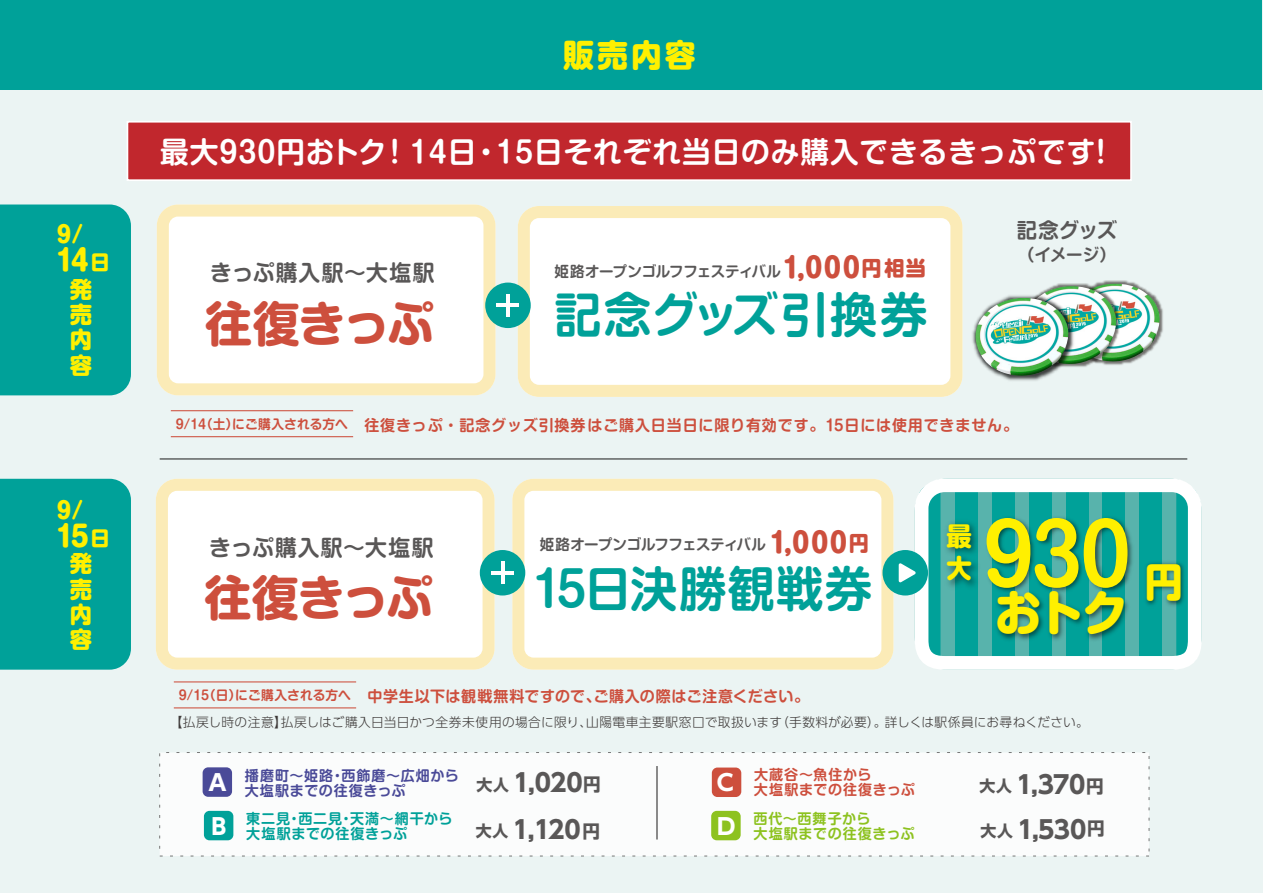
<style>
.page{position:relative;width:1263px;height:893px;background:#fff}
.page>*{position:absolute;margin:0;border:0;box-sizing:border-box;transform-origin:0 0}
.t1{font:700 82.05px "Shin M Go Pro De";color:#fff000}
.t2{font:700 48px "Shin M Go Pro";letter-spacing:-.035em;color:#cd4f3d}
.t3{font:700 48px "Shin M Go Pro De";letter-spacing:.05em;color:#00a199}
.t4{font:700 48px "Shin M Go Pro De";letter-spacing:.03em;color:#00a199}
.t5{font:800 48px "Shin M Go Pro";color:#fff000}
.t6{font:800 31.5px "Shin M Go Pro";color:#fff000}
.t7{font:700 29.25px "Shin M Go Pro De";letter-spacing:.03em;color:#fff}
.t8{font:800 28.5px "Shin M Go Pro";color:#fff000}
.t9{font:800 27.45px "Shin M Go Pro";letter-spacing:.055em;color:#cd4f3d}
.t10{font:800 25.95px/32.7px "Shin M Go Pro";color:#fff000}
.t11{font:700 24.75px/46.5px "UD Shin Go Pro";letter-spacing:-.025em;color:#595757}
.t12{font:800 22.8px/25.3px "Shin M Go Pro";color:#fff000;text-align:justify}
.t13{font:700 22.2px "Shin M Go Pro De";letter-spacing:.055em;color:#595757}
.t14{font:700 20.7px "Shin M Go Pro De";letter-spacing:-.02em;color:#595757}
.t15{font:700 16.8px "Shin M Go Pro De";color:#595757}
.t16{font:700 15.3px "Shin M Go Pro De";letter-spacing:.035em;color:#cd4f3d}
.t17{font:700 15.3px "Shin M Go Pro De";letter-spacing:.055em;color:#cd4f3d}
.t18{font:700 14.85px "Shin M Go Pro De";letter-spacing:-.025em;color:#595757}
.t19{font:700 14.4px/15px "Shin M Go Pro De";letter-spacing:.065em;color:#4a4a98}
.t20{font:700 14.4px/15px "Shin M Go Pro De";letter-spacing:.06em;color:#00a199}
.t21{font:700 14.4px/15px "Shin M Go Pro De";letter-spacing:.05em;color:#cd4f3d;text-align:center}
.t22{font:700 14.4px/15px "Shin M Go Pro De";letter-spacing:.045em;color:#8dc21f;text-align:center}
.t23{font:700 12.9px "Shin M Go Pro De";letter-spacing:.005em;color:#cd4f3d}
.t24{font:300 12.75px "UD Shin Go Pro";letter-spacing:.025em;color:#3e3a39}
.s1{font-size:20.25px}
.s2{font-size:20.55px}
.s3{font-size:12.9px}
.s4{font-size:15.9px}
.s5{font-size:17.7px}
</style>
<div class="page">
<div style="left:1px;top:0;width:1262px;height:893px;background:#ebf4f3"></div>
<div style="left:0;top:204px;width:131px;height:191px;background:#00a199"></div>
<div style="left:0;top:479px;width:131px;height:191px;background:#00a199"></div>
<svg style="left:927px;top:478px;width:274px;height:192px;background:#7eccc7"></svg>
<img style="left:979px;top:510px;width:159px;height:100px">
<img style="left:1140px;top:558px;width:54px;height:55px">
<img style="left:940px;top:516px;width:45px;height:81px">
<img style="left:989px;top:584px;width:150px;height:66px">
<svg style="left:157px;top:204px;width:338px;height:191px;background:#fefbf2"></svg>
<svg style="left:518px;top:206px;width:444px;height:191px;background:#fefbf3"></svg>
<img style="left:1064px;top:281px;width:99px;height:84px">
<img style="left:1121px;top:284px;width:41px;height:78px">
<img style="left:1052px;top:284px;width:69px;height:83px">
<img style="left:1038px;top:286px;width:80px;height:79px">
<img style="left:972px;top:294px;width:103px;height:87px">
<img style="left:975px;top:298px;width:96px;height:78px">
<div style="left:485px;top:283px;width:46px;height:45px;background:#00a199;border-radius:50%"></div>
<hr style="left:497px;top:303px;width:22px;height:4px;background:#fff">
<hr style="left:506px;top:294px;width:4px;height:22px;background:#fff">
<svg style="left:156px;top:479px;width:339px;height:191px;background:#fefbf2"></svg>
<svg style="left:512px;top:479px;width:381px;height:191px;background:#fefbf2"></svg>
<div style="left:480px;top:550px;width:45px;height:45px;background:#00a199;border-radius:50%"></div>
<hr style="left:491px;top:571px;width:23px;height:4px;background:#fff">
<hr style="left:501px;top:562px;width:3px;height:22px;background:#fff">
<hr style="left:174px;top:707px;width:182px;height:1px;background:#cd4f3d">
<hr style="left:174px;top:681px;width:182px;height:1px;background:#cd4f3d">
<hr style="left:171px;top:436px;width:182px;height:1px;background:#cd4f3d">
<hr style="left:171px;top:410px;width:182px;height:1px;background:#cd4f3d">
<div style="left:0;top:0;width:1262px;height:89px;background:#00a199"></div>
<div style="left:882px;top:550px;width:46px;height:45px;background:#00a199;border-radius:50%"></div>
<svg style="left:899px;top:485px;width:41px;height:180px"></svg>
<hr style="left:160px;top:459px;width:1027px;height:1px;background:#1a1a1a">
<div style="left:127px;top:121px;width:1005px;height:60px;background:#c1272d;border:2px solid #fff"></div>
<div style="left:159px;top:752px;width:990px;height:104px;background:#fff"></div>
<div style="left:203px;top:767px;width:29px;height:30px;background:#4a4a98;border-radius:6px"></div>
<div style="left:204px;top:811px;width:29px;height:29px;background:#00a199;border-radius:6px"></div>
<div style="left:712px;top:767px;width:29px;height:30px;background:#cd4f3d;border-radius:6px"></div>
<div style="left:711px;top:811px;width:30px;height:29px;background:#8dc21f;border-radius:6px"></div>
<hr style="left:657px;top:766px;width:1px;height:73px;background:#1a1a1a">
<h3 class="t12" style="left:57px;top:219px;width:28px">9/</h3>
<h3 class="t8" style="left:56px;top:237px;width:56px">14<span class="s1">日</span></h3>
<h3 class="t12" style="left:70px;top:273px;width:24px">発売内容</h3>
<h3 class="t12" style="left:57px;top:495px;width:28px">9/</h3>
<h3 class="t8" style="left:56px;top:513px;width:56px">15<span class="s1">日</span></h3>
<h3 class="t12" style="left:70px;top:548px;width:24px">発売内容</h3>
<h3 class="t6" style="left:563px;top:29px;width:134px">販売内容</h3>
<h3 class="t7" style="left:160px;top:128px;width:956px">最大930円おトク！14日・15日それぞれ当日のみ購入できるきっぷです！</h3>
<h3 class="t13" style="left:210px;top:255px;width:226px">きっぷ購入駅～大塩駅</h3>
<h2 class="t2" style="left:205px;top:284px;width:230px">往復きっぷ</h2>
<h3 class="t9" style="left:782px;top:245px;width:145px">1,000<span class="s2">円相当</span></h3>
<h2 class="t3" style="left:554px;top:276px;width:374px">記念グッズ引換券</h2>
<p class="t18" style="left:554px;top:260px;width:228px">姫路オープンゴルフフェスティバル</p>
<h3 class="t14" style="left:1017px;top:213px;width:102px">記念グッズ</h3>
<h3 class="t15" style="left:1018px;top:241px;width:100px">（イメージ）</h3>
<p class="t23" style="left:176px;top:414px;width:174px">9/14（土）にご購入される方へ</p>
<p class="t17" style="left:364px;top:413px;width:655px">往復きっぷ・記念グッズ引換券はご購入日当日に限り有効です。15日には使用できません。</p>
<h3 class="t13" style="left:209px;top:529px;width:226px">きっぷ購入駅～大塩駅</h3>
<h2 class="t2" style="left:204px;top:559px;width:230px">往復きっぷ</h2>
<h3 class="t9" style="left:769px;top:520px;width:101px">1,000<span class="s2">円</span></h3>
<p class="t18" style="left:540px;top:532px;width:228px">姫路オープンゴルフフェスティバル</p>
<h2 class="t4" style="left:532px;top:550px;width:341px">15日決勝観戦券</h2>
<h3 class="t10" style="left:946px;top:516px;width:27px">最大</h3>
<h1 class="t1" style="left:983px;top:488px;width:201px">930 <sub>円</sub></h1>
<h2 class="t5" style="left:994px;top:574px;width:135px">おトク</h2>
<p class="t16" style="left:179px;top:684px;width:632px"><span class="s3">9/15（日）にご購入される方へ</span> 中学生以下は観戦無料ですので、ご購入の際はご注意ください。</p>
<p class="t24" style="left:170px;top:712px;width:920px">【払戻し時の注意】払戻しはご購入日当日かつ全券未使用の場合に限り、山陽電車主要駅窓口で取扱います（手数料が必要）。詳しくは駅係員にお尋ねください。</p>
<p class="t19" style="left:209px;top:766px;width:252px;text-indent:36px">播磨町～姫路・西飾磨～広畑から<br><sup>A</sup> 大塩駅までの往復きっぷ</p>
<p class="t20" style="left:212px;top:810px;width:243px;text-indent:35px">東二見・西二見・天満～網干から<br><sup>B</sup> 大塩駅までの往復きっぷ</p>
<p class="t21" style="left:717px;top:765px;width:200px">大蔵谷～魚住から<br><sup>C</sup> 大塩駅までの往復きっぷ</p>
<p class="t22" style="left:717px;top:809px;width:199px">西代～西舞子から<br><sup>D</sup> 大塩駅までの往復きっぷ</p>
<h3 class="t11" style="left:476px;top:759px;width:126px"><span class="s4">大人</span> 1,020<span class="s5">円</span><span class="s4">大人</span> 1,120<span class="s5">円</span></h3>
<h3 class="t11" style="left:979px;top:761px;width:127px;line-height:45px"><span class="s4">大人</span> 1,370<span class="s5">円</span><span class="s4">大人</span> 1,530<sup>円</sup></h3>
</div>
